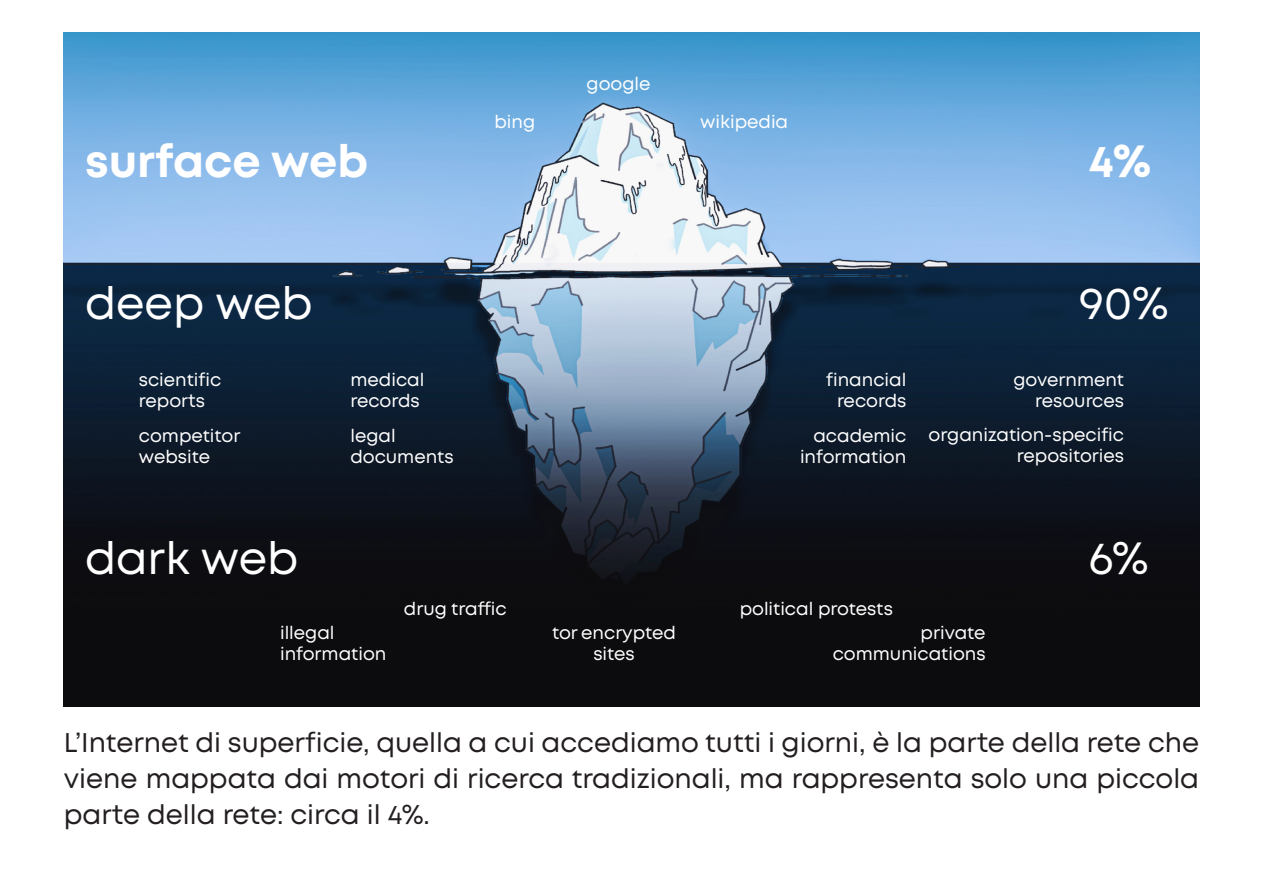
<style>
.page{position:relative;width:1263px;height:893px;background:#fff}
.page>*{position:absolute;margin:0;border:0;box-sizing:border-box;transform-origin:0 0}
.t1{font:45px "Mont";color:#fff}
.t2{font:700 45px "Mont";color:#fff}
.t3{font:27px/36px "Mont";color:#231f20;text-align:justify}
.t4{font:18px "Mont";color:#fff}
</style>
<div class="page">
<img style="left:64px;top:32px;width:1135px;height:675px">
<p class="t4" style="left:494px;top:110px;width:42px">bing</p>
<p class="t4" style="left:586px;top:72px;width:65px">google</p>
<p class="t4" style="left:700px;top:110px;width:89px">wikipedia</p>
<p class="t2" style="left:85px;top:132px;width:285px">surface web</p>
<p class="t2" style="left:1089px;top:132px;width:64px">4%</p>
<p class="t1" style="left:85px;top:274px;width:229px">deep web</p>
<p class="t1" style="left:1079px;top:274px;width:91px">90%</p>
<p class="t4" style="left:139px;top:368px;width:84px">scientific</p>
<p class="t4" style="left:139px;top:389px;width:68px">reports</p>
<p class="t4" style="left:139px;top:424px;width:103px">competitor</p>
<p class="t4" style="left:139px;top:445px;width:73px">website</p>
<p class="t4" style="left:350px;top:368px;width:75px">medical</p>
<p class="t4" style="left:350px;top:389px;width:71px">records</p>
<p class="t4" style="left:350px;top:424px;width:47px">legal</p>
<p class="t4" style="left:350px;top:445px;width:105px">documents</p>
<p class="t4" style="left:826px;top:368px;width:82px">financial</p>
<p class="t4" style="left:837px;top:389px;width:71px">records</p>
<p class="t4" style="left:813px;top:424px;width:95px">academic</p>
<p class="t4" style="left:800px;top:445px;width:108px">information</p>
<p class="t4" style="left:1013px;top:368px;width:112px">government</p>
<p class="t4" style="left:1035px;top:389px;width:90px">resources</p>
<p class="t4" style="left:929px;top:423px;width:197px">organization-specific</p>
<p class="t4" style="left:1017px;top:445px;width:109px">repositories</p>
<p class="t1" style="left:85px;top:530px;width:215px">dark web</p>
<p class="t1" style="left:1088px;top:530px;width:62px">6%</p>
<p class="t4" style="left:280px;top:621px;width:56px">illegal</p>
<p class="t4" style="left:280px;top:643px;width:108px">information</p>
<p class="t4" style="left:404px;top:597px;width:104px">drug traffic</p>
<p class="t4" style="left:740px;top:597px;width:155px">political protests</p>
<p class="t4" style="left:552px;top:621px;width:125px">tor encrypted</p>
<p class="t4" style="left:593px;top:643px;width:43px">sites</p>
<p class="t4" style="left:921px;top:621px;width:66px">private</p>
<p class="t4" style="left:833px;top:643px;width:154px">communications</p>
<p class="t3" style="left:64px;top:725px;width:1137px">L’Internet di superficie, quella a cui accediamo tutti i giorni, è la parte della rete che viene mappata dai motori di ricerca tradizionali, ma rappresenta solo una piccola parte della rete: circa il 4%.</p>
</div>
